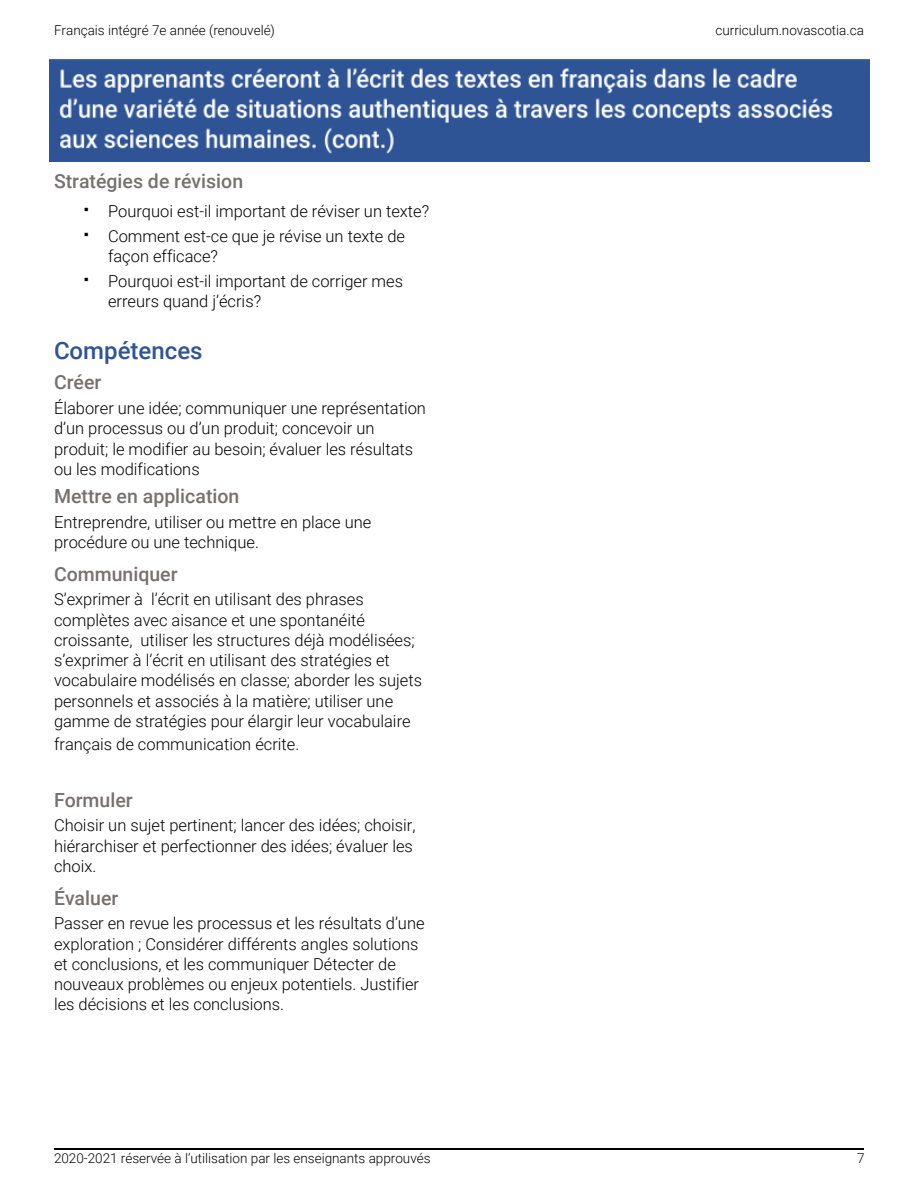
<style>
.page{position:relative;width:918px;height:1188px;background:#fff}
.page>*{position:absolute;margin:0;border:0;box-sizing:border-box;transform-origin:0 0}
.t1{font:500 24px "Roboto";color:#2f5496}
.t2{font:500 19.5px "Roboto";color:#767171}
.t3{font:300 16.5px/20.2px "Roboto";color:#000}
.t4{font:300 13.5px "Roboto";color:#000}
.s1{font-family:"MS Gothic";font-weight:400;font-size:21px}
</style>
<div class="page">
<hr style="left:54px;top:1149px;width:810px;height:1px;background:#000">
<img style="left:50px;top:60px;width:820px;height:102px">
<p class="t4" style="left:54px;top:22px;width:223px">Français intégré 7e année (renouvelé)</p>
<p class="t4" style="left:716px;top:22px;width:150px">curriculum.novascotia.ca</p>
<p class="t2" style="left:54px;top:170px;width:191px">Stratégies de révision</p>
<p class="t3" style="left:81px;top:201px;width:350px"><span class="s1">▪</span> Pourquoi est-il important de réviser un texte?</p>
<p class="t3" style="left:108px;top:226px;width:299px;text-indent:-27px"><span class="s1">▪</span> Comment est-ce que je révise un texte de façon efficace?</p>
<p class="t3" style="left:108px;top:271px;width:297px;text-indent:-27px"><span class="s1">▪</span> Pourquoi est-il important de corriger mes erreurs quand j’écris?</p>
<h1 class="t1" style="left:54px;top:337px;width:150px">Compétences</h1>
<p class="t2" style="left:54px;top:371px;width:49px">Créer</p>
<p class="t3" style="left:54px;top:398px;width:373px">Élaborer une idée; communiquer une représentation d’un processus ou d’un produit; concevoir un produit; le modifier au besoin; évaluer les résultats ou les modifications</p>
<p class="t2" style="left:54px;top:485px;width:187px">Mettre en application</p>
<p class="t3" style="left:54px;top:512px;width:319px">Entreprendre, utiliser ou mettre en place une procédure ou une technique.</p>
<p class="t2" style="left:54px;top:562px;width:125px">Communiquer</p>
<p class="t3" style="left:54px;top:589px;width:370px">S’exprimer à l’écrit en utilisant des phrases complètes avec aisance et une spontanéité croissante, utiliser les structures déjà modélisées; s’exprimer à l’écrit en utilisant des stratégies et vocabulaire modélisés en classe; aborder les sujets personnels et associés à la matière; utiliser une gamme de stratégies pour élargir leur vocabulaire</p>
<p class="t3" style="left:54px;top:735px;width:247px">français de communication écrite.</p>
<p class="t2" style="left:54px;top:789px;width:80px">Formuler</p>
<p class="t3" style="left:54px;top:816px;width:363px">Choisir un sujet pertinent; lancer des idées; choisir, hiérarchiser et perfectionner des idées; évaluer les choix.</p>
<p class="t2" style="left:54px;top:886px;width:66px">Évaluer</p>
<p class="t3" style="left:54px;top:913px;width:372px">Passer en revue les processus et les résultats d’une exploration ; Considérer différents angles solutions et conclusions, et les communiquer Détecter de nouveaux problèmes ou enjeux potentiels. Justifier les décisions et les conclusions.</p>
<p class="t4" style="left:54px;top:1151px;width:378px">2020-2021 réservée à l’utilisation par les enseignants approuvés</p>
<p class="t4" style="left:857px;top:1151px;width:9px">7</p>
</div>
